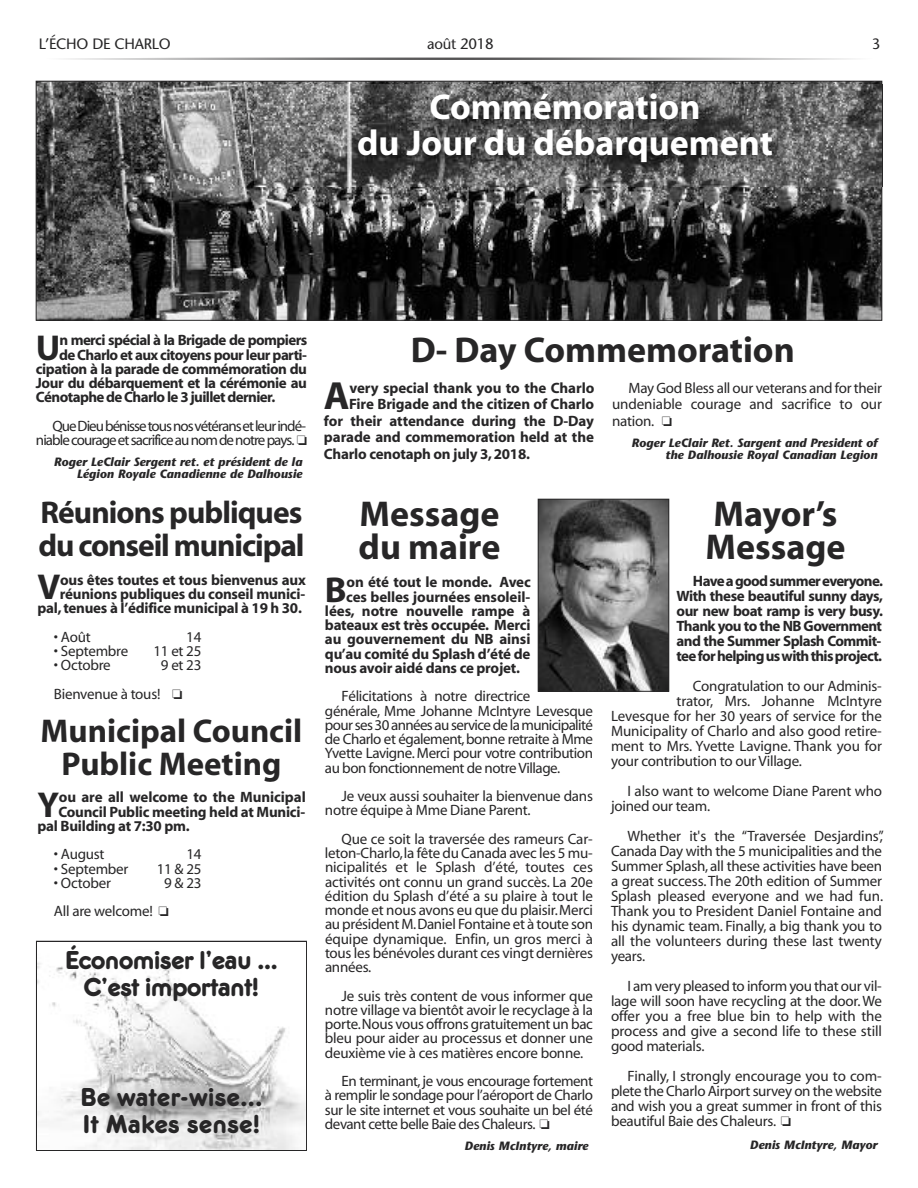
<style>
.page{position:relative;width:918px;height:1188px;background:#fff}
.page>*{position:absolute;margin:0;border:0;box-sizing:border-box;transform-origin:0 0}
.t1{font:700 39.45px "Myriad";color:#272627}
.t2{font:700 36.15px "Myriad";color:#272627}
.t3{font:700 36px/33px "Myriad";color:#272627}
.t4{font:700 36px/36px "Myriad";color:#fff;text-align:center}
.t5{font:700 33px/33px "Myriad";color:#272627;text-align:center}
.t6{font:700 31.5px/33px "Myriad";letter-spacing:-.035em;color:#272627}
.t7{font:27px/27px "Frankfurter Medium Plain";letter-spacing:-.03em;color:#272627;text-align:center}
.t8{font:27px/27px "Frankfurter Medium Plain";color:#272627}
.t9{font:15px/14.2px "Myriad";letter-spacing:-.015em;color:#272627}
.t10{font:700 15px/15px "Myriad";letter-spacing:-.015em;color:#272627;text-align:justify}
.t11{font:700 15px "Myriad";letter-spacing:-.04em;color:#272627}
.t12{font:15px/14.2px "Myriad";letter-spacing:-.06em;color:#272627;text-align:right}
.t13{font:15px "Stone Sans";letter-spacing:-.015em;color:#272627}
.t14{font:italic 700 12px/12px "Stone Sans";color:#272627;text-align:right}
</style>
<div class="page">
<img style="left:38px;top:83px;width:842px;height:236px">
<div style="left:36px;top:81px;width:846px;height:240px;border:1px solid #272627"></div>
<svg style="left:66px;top:58px;width:787px;height:1px"></svg>
<img style="left:540px;top:501px;width:127px;height:188px">
<div style="left:538px;top:499px;width:131px;height:192px;border:1px solid #272627"></div>
<div style="left:36px;top:941px;width:271px;height:210px;border:2px solid #272627"></div>
<img style="left:37px;top:942px;width:268px;height:207px">
<img style="left:255px;top:84px;width:628px;height:102px">
<p class="t13" style="left:39px;top:38px;width:133px">L’ÉCHO DE CHARLO</p>
<p class="t13" style="left:427px;top:38px;width:68px">août 2018</p>
<p class="t13" style="left:872px;top:38px;width:10px">3</p>
<h3 class="t4" style="left:357px;top:93px;width:417px">Commémoration<br>du Jour du débarquement</h3>
<h2 class="t2" style="left:36px;top:334px;width:26px">U</h2>
<p class="t11" style="left:59px;top:335px;width:249px">n merci spécial à la Brigade de pompiers</p>
<p class="t11" style="left:59px;top:349px;width:249px">de Charlo et aux citoyens pour leur parti-</p>
<p class="t10" style="left:36px;top:363px;width:273px">cipation à la parade de commémoration du</p>
<p class="t10" style="left:36px;top:377px;width:273px">Jour du débarquement et la cérémonie au</p>
<p class="t11" style="left:36px;top:392px;width:241px">Cénotaphe de Charlo le 3 juillet dernier.</p>
<p class="t12" style="left:36px;top:420px;width:273px">QueDieubénissetousnosvétéransetleurindé&shy;niablecourageetsacrificeaunomdenotrepays. ❏</p>
<p class="t14" style="left:54px;top:457px;width:250px">Roger LeClair Sergent ret. et président de la<br>Légion Royale Canadienne de Dalhousie</p>
<h3 class="t6" style="left:38px;top:498px;width:268px">Réunions publiques du conseil municipal</h3>
<p class="t10" style="left:37px;top:574px;width:270px;line-height:14.2px;text-align:right">ous êtes toutes et tous bienvenus aux réunions publiques du conseil munici&shy;pal,tenues à l’édifice municipal à 19 h 30.</p>
<p class="t9" style="left:54px;top:631px;width:38px">• Août</p>
<p class="t9" style="left:186px;top:631px;width:17px">14</p>
<p class="t9" style="left:54px;top:645px;width:76px">• Septembre</p>
<p class="t9" style="left:153px;top:645px;width:50px">11 et 25</p>
<p class="t9" style="left:54px;top:659px;width:58px">• Octobre</p>
<h2 class="t2" style="left:37px;top:573px;width:24px">V</h2>
<p class="t9" style="left:54px;top:652px;width:149px;line-height:28.5px;text-indent:107px">9et23<br>Bienvenue à tous! ❏</p>
<h3 class="t5" style="left:41px;top:717px;width:263px">Municipal Council<br>Public Meeting</h3>
<h2 class="t2" style="left:37px;top:791px;width:23px">Y</h2>
<p class="t10" style="left:59px;top:791px;width:248px">ou are all welcome to the Municipal</p>
<p class="t10" style="left:58px;top:805px;width:248px">Council Public meeting held at Munici-</p>
<p class="t10" style="left:37px;top:820px;width:154px">pal Building at 7:30 pm.</p>
<p class="t9" style="left:54px;top:849px;width:52px">• August</p>
<p class="t9" style="left:186px;top:849px;width:17px">14</p>
<p class="t9" style="left:54px;top:863px;width:76px">• September</p>
<p class="t9" style="left:157px;top:863px;width:46px">11&amp;25</p>
<p class="t9" style="left:54px;top:877px;width:58px">• October</p>
<p class="t9" style="left:54px;top:870px;width:149px;line-height:28.5px;text-indent:110px">9&amp;23<br>All are welcome! ❏</p>
<h3 class="t7" style="left:65px;top:949px;width:215px">Économiser l’eau ...<br>C’est important!</h3>
<h3 class="t8" style="left:80px;top:1086px;width:184px">Be water-wise...<br>It Makes sense!</h3>
<h3 class="t3" style="left:411px;top:337px;width:385px">D- Day Commemoration</h3>
<h1 class="t1" style="left:324px;top:381px;width:27px">A</h1>
<p class="t10" style="left:350px;top:381px;width:246px">very special thank you to the Charlo</p>
<p class="t10" style="left:349px;top:398px;width:246px">Fire Brigade and the citizen of Charlo</p>
<p class="t10" style="left:324px;top:414px;width:272px">for their attendance during the D-Day</p>
<p class="t10" style="left:324px;top:431px;width:272px">parade and commemoration held at the</p>
<p class="t10" style="left:324px;top:447px;width:208px">Charlo cenotaph on july 3,2018.</p>
<p class="t9" style="left:612px;top:381px;width:272px;line-height:16.5px;text-align:justify;text-indent:17px">May God Bless all our veterans and for their undeniable courage and sacrifice to our nation. ❏</p>
<p class="t14" style="left:632px;top:438px;width:247px">Roger LeClair Ret. Sargent and President of the Dalhousie Royal Canadian Legion</p>
<h3 class="t3" style="left:359px;top:501px;width:143px">Message du maire</h3>
<h3 class="t3" style="left:706px;top:501px;width:141px">Mayor’s<br>Message</h3>
<h2 class="t2" style="left:325px;top:576px;width:23px">B</h2>
<p class="t10" style="left:347px;top:576px;width:186px">on été tout le monde. Avec</p>
<p class="t10" style="left:346px;top:590px;width:186px">ces belles journées ensoleil-</p>
<p class="t10" style="left:325px;top:605px;width:207px">lées, notre nouvelle rampe à</p>
<p class="t10" style="left:325px;top:619px;width:207px">bateaux est très occupée. Merci</p>
<p class="t10" style="left:325px;top:633px;width:207px">au gouvernement du NB ainsi</p>
<p class="t10" style="left:325px;top:647px;width:207px">qu’au comité du Splash d’été de</p>
<p class="t10" style="left:325px;top:662px;width:196px">nous avoir aidé dans ce projet.</p>
<p class="t9" style="left:325px;top:691px;width:270px;text-indent:17px">Félicitations à notre directrice<br>générale, Mme Johanne McIntyre Levesque pourses30annéesauservicedelamunicipalité de Charlo et également,bonne retraite à Mme Yvette Lavigne. Merci pour votre contribution au bon fonctionnement de notreVillage.</p>
<p class="t9" style="left:325px;top:790px;width:270px;text-indent:16px">Je veux aussi souhaiter la bienvenue dans notre équipe à Mme Diane Parent.</p>
<p class="t9" style="left:325px;top:833px;width:270px;text-align:justify;text-indent:17px">Que ce soit la traversée des rameurs Car&shy;leton-Charlo,la fête du Canada avec les 5 mu&shy;nicipalités et le Splash d’été, toutes ces activités ont connu un grand succès. La 20e édition du Splash d’été a su plaire à tout le monde et nous avons eu que du plaisir.Merci au président M.Daniel Fontaine et à toute son équipe dynamique. Enfin, un gros merci à tous les bénévoles durant ces vingt dernières années.</p>
<p class="t9" style="left:325px;top:990px;width:270px;text-align:justify;text-indent:17px">Je suis très content de vous informer que notre village va bientôt avoir le recyclage à la porte.Nous vous offrons gratuitement un bac bleu pour aider au processus et donner une deuxième vie à ces matières encore bonne.</p>
<p class="t9" style="left:325px;top:1075px;width:270px;text-align:justify;text-indent:17px">En terminant, je vous encourage fortement à remplir le sondage pour l’aéroport de Charlo sur le site internet et vous souhaite un bel été devant cette belle Baie des Chaleurs. ❏</p>
<p class="t14" style="left:465px;top:1141px;width:125px">Denis McIntyre, maire</p>
<p class="t10" style="left:676px;top:575px;width:208px;text-indent:17px">Haveagoodsummereveryone.<br>With these beautiful sunny days, our new boat ramp is very busy.<br>Thank you to the NB Government and the Summer Splash Commit&shy;teeforhelpinguswiththisproject.</p>
<p class="t9" style="left:693px;top:680px;width:190px">Congratulation to our Adminis-</p>
<p class="t9" style="left:676px;top:695px;width:207px">trator, Mrs. Johanne McIntyre</p>
<p class="t9" style="left:611px;top:710px;width:273px">Levesque for her 30 years of service for the</p>
<p class="t9" style="left:611px;top:725px;width:272px">Municipality of Charlo and also good retire-</p>
<p class="t9" style="left:611px;top:740px;width:273px">ment to Mrs. Yvette Lavigne. Thank you for</p>
<p class="t9" style="left:611px;top:755px;width:193px">your contribution to our Village.</p>
<p class="t9" style="left:611px;top:785px;width:273px;line-height:15px;text-indent:17px">I also want to welcome Diane Parent who joined our team.</p>
<p class="t9" style="left:611px;top:830px;width:274px;line-height:15px;text-indent:17px">Whether it's the “Traversée Desjardins”, Canada Day with the 5 municipalities and the Summer Splash,all these activities have been a great success. The 20th edition of Summer Splash pleased everyone and we had fun.<br>Thank you to President Daniel Fontaine and his dynamic team. Finally, a big thank you to all the volunteers during these last twenty years.</p>
<p class="t9" style="left:611px;top:980px;width:273px;line-height:15px;text-align:justify;text-indent:17px">I am very pleased to inform you that our vil&shy;lage will soon have recycling at the door.We offer you a free blue bin to help with the process and give a second life to these still good materials.</p>
<p class="t9" style="left:611px;top:1070px;width:273px;line-height:15px;text-align:justify;text-indent:17px">Finally, I strongly encourage you to com&shy;plete the Charlo Airport survey on the website and wish you a great summer in front of this beautiful Baie des Chaleurs. ❏</p>
<p class="t14" style="left:750px;top:1140px;width:129px">Denis McIntyre, Mayor</p>
</div>
